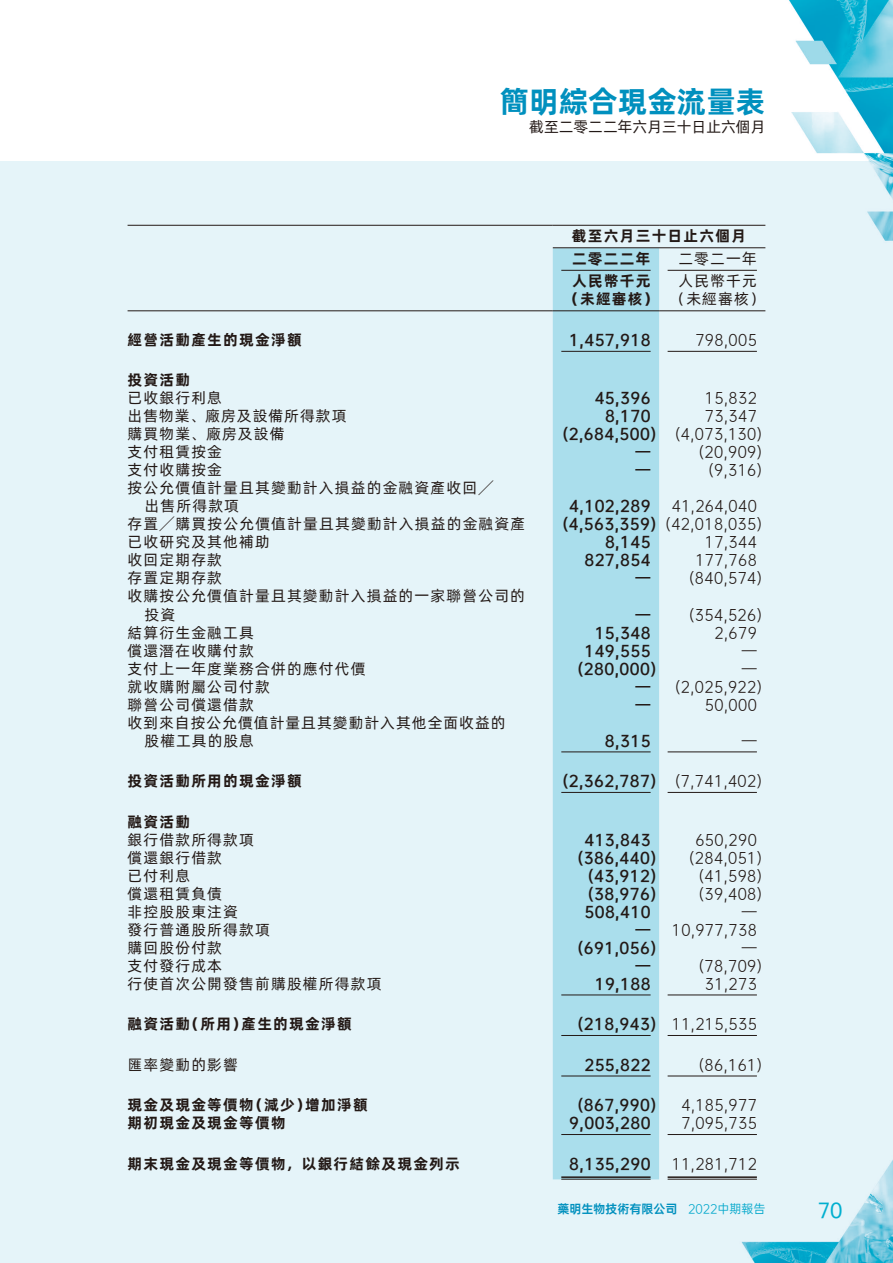
<style>
.page{position:relative;width:893px;height:1263px;background:#fff}
.page>*{position:absolute;margin:0;border:0;box-sizing:border-box;transform-origin:0 0}
.t1{font:30px "Alibaba Pu Hui Ti B";color:#0090be}
.t2{font:19.5px "OPPO Sans M";color:#00b7d5}
.t3{font:15px/18px "Alibaba Pu Hui Ti R";letter-spacing:.08em;color:#231916}
.t4{font:15px "OPPO Sans R";letter-spacing:.03em;color:#231916}
.t5{font:15px "OPPO Sans B";letter-spacing:.03em;color:#231916}
.t6{font:15px/18px "Alibaba Pu Hui Ti B";letter-spacing:.08em;color:#231916}
.t7{font:15px "Alibaba Pu Hui Ti R";color:#231916}
.t8{font:12px "OPPO Sans B";color:#0090be}
.t9{font:12px "OPPO Sans R";color:#00a7cb}
.s1{font-family:"Alibaba Pu Hui Ti R"}
</style>
<div class="page">
<img style="left:0;top:0;width:893px;height:162px">
<div style="left:0;top:162px;width:893px;height:1101px;background:#e5f4f9"></div>
<div style="left:553px;top:248px;width:106px;height:931px;background:#aadeec"></div>
<hr style="left:128px;top:225px;width:425px;height:1px;background:#231916">
<hr style="left:553px;top:225px;width:106px;height:1px;background:#231916">
<hr style="left:659px;top:225px;width:106px;height:1px;background:#231916">
<hr style="left:553px;top:247px;width:212px;height:1px;background:#231916">
<hr style="left:561px;top:270px;width:90px;height:1px;background:#231916">
<hr style="left:668px;top:270px;width:89px;height:1px;background:#231916">
<hr style="left:128px;top:310px;width:425px;height:1px;background:#231916">
<hr style="left:553px;top:310px;width:106px;height:1px;background:#231916">
<hr style="left:659px;top:310px;width:106px;height:1px;background:#231916">
<hr style="left:561px;top:351px;width:90px;height:1px;background:#231916">
<hr style="left:668px;top:351px;width:89px;height:1px;background:#231916">
<hr style="left:561px;top:751px;width:90px;height:1px;background:#231916">
<hr style="left:668px;top:751px;width:89px;height:1px;background:#231916">
<hr style="left:561px;top:792px;width:90px;height:1px;background:#231916">
<hr style="left:668px;top:792px;width:89px;height:1px;background:#231916">
<hr style="left:561px;top:994px;width:90px;height:1px;background:#231916">
<hr style="left:668px;top:994px;width:89px;height:1px;background:#231916">
<hr style="left:561px;top:1035px;width:90px;height:1px;background:#231916">
<hr style="left:668px;top:1035px;width:89px;height:1px;background:#231916">
<hr style="left:561px;top:1075px;width:90px;height:1px;background:#231916">
<hr style="left:668px;top:1075px;width:89px;height:1px;background:#231916">
<hr style="left:561px;top:1134px;width:90px;height:1px;background:#231916">
<hr style="left:668px;top:1134px;width:89px;height:1px;background:#231916">
<hr style="left:561px;top:1176px;width:90px;height:2px;background:#231916">
<hr style="left:561px;top:1179px;width:90px;height:1px;background:#231916">
<hr style="left:668px;top:1176px;width:89px;height:2px;background:#231916">
<hr style="left:668px;top:1179px;width:89px;height:1px;background:#231916">
<h1 class="t1" style="left:500px;top:78px;width:267px">簡明綜合現金流量表</h1>
<p class="t7" style="left:529px;top:115px;width:238px">截至二零二二年六月三十日止六個月</p>
<p class="t6" style="left:572px;top:226px;width:176px">截至六月三十日止六個月</p>
<p class="t3" style="left:678px;top:249px;width:80px">二零二一年</p>
<p class="t6" style="left:572px;top:249px;width:80px">二零二二年</p>
<p class="t6" style="left:128px;top:330px;width:176px">經營活動產生的現金淨額</p>
<p class="t6" style="left:128px;top:370px;width:64px">投資活動</p>
<p class="t3" style="left:678px;top:271px;width:80px">人民幣千元</p>
<p class="t6" style="left:565px;top:271px;width:201px;text-indent:7px">人民幣千元<br>（未經審核） <span class="s1">（未經審核(</span></p>
<p class="t4" style="left:695px;top:328px;width:63px">798,005</p>
<p class="t5" style="left:569px;top:327px;width:83px">1,457,918</p>
<p class="t3" style="left:128px;top:388px;width:96px">已收銀行利息</p>
<p class="t3" style="left:128px;top:406px;width:220px">出售物業、廠房及設備所得款項</p>
<p class="t3" style="left:128px;top:424px;width:159px">購買物業、廠房及設備</p>
<p class="t5" style="left:595px;top:385px;width:57px">45,396</p>
<p class="t4" style="left:705px;top:387px;width:53px">15,832</p>
<p class="t5" style="left:605px;top:403px;width:47px">8,170</p>
<p class="t5" style="left:562px;top:421px;width:96px">)2,684,500(</p>
<p class="t4" style="left:705px;top:405px;width:53px">73,347</p>
<p class="t4" style="left:675px;top:423px;width:88px">)4,073,130(</p>
<p class="t3" style="left:128px;top:442px;width:96px">支付租賃按金</p>
<p class="t5" style="left:636px;top:439px;width:16px">—</p>
<p class="t4" style="left:699px;top:441px;width:65px">)20,909(</p>
<p class="t3" style="left:128px;top:460px;width:367px">支付收購按金<br>按公允價值計量且其變動計入損益的金融資產收回╱</p>
<p class="t5" style="left:636px;top:457px;width:16px">—</p>
<p class="t4" style="left:708px;top:459px;width:55px">)9,316(</p>
<p class="t3" style="left:145px;top:496px;width:96px">出售所得款項</p>
<p class="t3" style="left:128px;top:514px;width:399px">存置╱購買按公允價值計量且其變動計入損益的金融資產</p>
<p class="t3" style="left:128px;top:532px;width:144px">已收研究及其他補助</p>
<p class="t3" style="left:128px;top:550px;width:96px">收回定期存款</p>
<p class="t3" style="left:128px;top:568px;width:399px">存置定期存款<br>收購按公允價值計量且其變動計入損益的一家聯營公司的</p>
<p class="t5" style="left:569px;top:493px;width:83px">4,102,289</p>
<p class="t5" style="left:562px;top:511px;width:96px">)4,563,359(</p>
<p class="t4" style="left:672px;top:495px;width:87px">41,264,040</p>
<p class="t4" style="left:666px;top:513px;width:98px">)42,018,035(</p>
<p class="t5" style="left:605px;top:529px;width:47px">8,145</p>
<p class="t4" style="left:705px;top:531px;width:53px">17,344</p>
<p class="t5" style="left:584px;top:547px;width:68px">827,854</p>
<p class="t4" style="left:695px;top:549px;width:63px">177,768</p>
<p class="t5" style="left:636px;top:565px;width:16px">—</p>
<p class="t4" style="left:689px;top:567px;width:74px">)840,574(</p>
<p class="t3" style="left:145px;top:604px;width:32px">投資</p>
<p class="t5" style="left:636px;top:601px;width:16px">—</p>
<p class="t4" style="left:689px;top:603px;width:74px">)354,526(</p>
<p class="t3" style="left:128px;top:622px;width:128px">結算衍生金融工具</p>
<p class="t3" style="left:128px;top:640px;width:128px">償還潛在收購付款</p>
<p class="t3" style="left:128px;top:658px;width:239px">支付上一年度業務合併的應付代價</p>
<p class="t3" style="left:128px;top:676px;width:144px">就收購附屬公司付款</p>
<p class="t5" style="left:595px;top:619px;width:57px">15,348</p>
<p class="t5" style="left:584px;top:637px;width:68px">149,555</p>
<p class="t5" style="left:577px;top:655px;width:81px">)280,000(</p>
<p class="t5" style="left:636px;top:673px;width:16px">—</p>
<p class="t4" style="left:714px;top:621px;width:44px">2,679</p>
<p class="t4" style="left:742px;top:639px;width:16px">—</p>
<p class="t4" style="left:742px;top:657px;width:16px">—</p>
<p class="t4" style="left:675px;top:675px;width:88px">)2,025,922(</p>
<p class="t3" style="left:128px;top:694px;width:380px">聯營公司償還借款<br>收到來自按公允價值計量且其變動計入其他全面收益的</p>
<p class="t5" style="left:636px;top:691px;width:16px">—</p>
<p class="t4" style="left:705px;top:693px;width:53px">50,000</p>
<p class="t3" style="left:145px;top:730px;width:111px">股權工具的股息</p>
<p class="t5" style="left:605px;top:727px;width:47px">8,315</p>
<p class="t4" style="left:742px;top:729px;width:16px">—</p>
<p class="t6" style="left:128px;top:771px;width:176px">投資活動所用的現金淨額</p>
<p class="t6" style="left:128px;top:811px;width:64px">融資活動</p>
<p class="t5" style="left:562px;top:768px;width:96px">)2,362,787(</p>
<p class="t4" style="left:675px;top:769px;width:88px">)7,741,402(</p>
<p class="t3" style="left:128px;top:829px;width:128px">銀行借款所得款項</p>
<p class="t3" style="left:128px;top:847px;width:96px">償還銀行借款</p>
<p class="t3" style="left:128px;top:865px;width:64px">已付利息</p>
<p class="t3" style="left:128px;top:883px;width:96px">償還租賃負債</p>
<p class="t3" style="left:128px;top:901px;width:112px">非控股股東注資</p>
<p class="t3" style="left:128px;top:919px;width:144px">發行普通股所得款項</p>
<p class="t5" style="left:584px;top:827px;width:68px">413,843</p>
<p class="t5" style="left:577px;top:845px;width:81px">)386,440(</p>
<p class="t5" style="left:588px;top:863px;width:70px">)43,912(</p>
<p class="t5" style="left:588px;top:881px;width:70px">)38,976(</p>
<p class="t4" style="left:695px;top:828px;width:63px">650,290</p>
<p class="t4" style="left:689px;top:846px;width:74px">)284,051(</p>
<p class="t4" style="left:699px;top:864px;width:65px">)41,598(</p>
<p class="t4" style="left:699px;top:882px;width:65px">)39,408(</p>
<p class="t5" style="left:584px;top:899px;width:68px">508,410</p>
<p class="t4" style="left:742px;top:900px;width:16px">—</p>
<p class="t5" style="left:636px;top:917px;width:16px">—</p>
<p class="t4" style="left:672px;top:918px;width:87px">10,977,738</p>
<p class="t3" style="left:128px;top:937px;width:96px">購回股份付款</p>
<p class="t3" style="left:128px;top:955px;width:96px">支付發行成本</p>
<p class="t3" style="left:128px;top:973px;width:255px">行使首次公開發售前購股權所得款項</p>
<p class="t5" style="left:577px;top:935px;width:81px">)691,056(</p>
<p class="t5" style="left:636px;top:953px;width:16px">—</p>
<p class="t5" style="left:595px;top:971px;width:57px">19,188</p>
<p class="t4" style="left:742px;top:936px;width:16px">—</p>
<p class="t4" style="left:699px;top:954px;width:65px">)78,709(</p>
<p class="t4" style="left:705px;top:972px;width:53px">31,273</p>
<p class="t6" style="left:128px;top:1014px;width:64px">融資活動</p>
<p class="t6" style="left:241px;top:1014px;width:112px">產生的現金淨額</p>
<p class="t6" style="left:185px;top:1014px;width:63px">（所用）</p>
<p class="t5" style="left:577px;top:1011px;width:81px">)218,943(</p>
<p class="t4" style="left:672px;top:1012px;width:87px">11,215,535</p>
<p class="t3" style="left:128px;top:1054px;width:112px">匯率變動的影響</p>
<p class="t5" style="left:584px;top:1052px;width:68px">255,822</p>
<p class="t4" style="left:699px;top:1053px;width:65px">)86,161(</p>
<p class="t6" style="left:128px;top:1095px;width:128px">現金及現金等價物</p>
<p class="t6" style="left:249px;top:1095px;width:63px">（減少）</p>
<p class="t6" style="left:305px;top:1095px;width:64px">增加淨額</p>
<p class="t6" style="left:128px;top:1113px;width:160px">期初現金及現金等價物</p>
<p class="t5" style="left:577px;top:1092px;width:81px">)867,990(</p>
<p class="t5" style="left:569px;top:1110px;width:83px">9,003,280</p>
<p class="t4" style="left:681px;top:1093px;width:77px">4,185,977</p>
<p class="t4" style="left:681px;top:1111px;width:77px">7,095,735</p>
<p class="t6" style="left:128px;top:1153px;width:334px">期末現金及現金等價物，以銀行結餘及現金列示</p>
<p class="t5" style="left:569px;top:1151px;width:83px">8,135,290</p>
<p class="t4" style="left:672px;top:1152px;width:87px">11,281,712</p>
<p class="t8" style="left:557px;top:1199px;width:121px">藥明生物技術有限公司</p>
<p class="t9" style="left:688px;top:1200px;width:79px">2022中期報告</p>
<h2 class="t2" style="left:818px;top:1195px;width:26px">70</h2>
</div>
